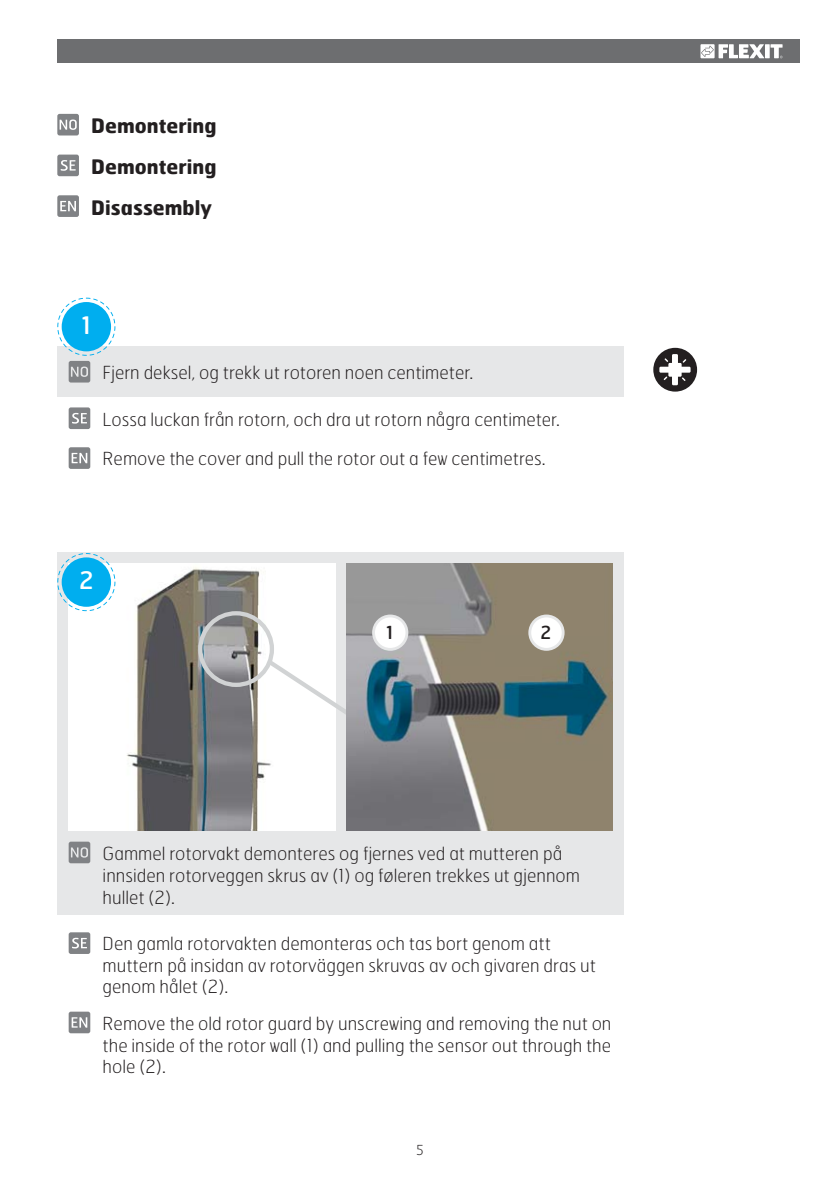
<style>
.page{position:relative;width:840px;height:1190px;background:#fff}
.page>*{position:absolute;margin:0;border:0;box-sizing:border-box;transform-origin:0 0}
.t1{font:24.2px "Hermes";color:#fff}
.t2{font:700 20px/41px "Hermes";color:#231f20;text-align:justify}
.t3{font:100 18px/21.6px "Hermes";color:#231f20}
.t4{font:18px "Hermes";color:#231f20}
.t5{font:100 13.8px "Hermes";color:#231f20}
</style>
<div class="page">
<div style="left:57px;top:39px;width:743px;height:24px;background:#6d6e70"></div>
<div style="left:765px;top:44px;width:5px;height:14px;background:#fff"></div>
<svg style="left:770px;top:44px;width:13px;height:14px"></svg>
<svg style="left:700px;top:44px;width:64px;height:14px"></svg>
<div style="left:57px;top:347px;width:567px;height:50px;background:#e6e7e8"></div>
<div style="left:57px;top:553px;width:567px;height:362px;background:#e6e7e8"></div>
<img style="left:69px;top:564px;width:266px;height:266px">
<div style="left:198px;top:611px;width:76px;height:76px;border:4px solid #d1d3d4;border-radius:50%"></div>
<svg style="left:264px;top:656px;width:82px;height:70px;background:#f8f8f8"></svg>
<img style="left:346px;top:564px;width:267px;height:266px">
<svg style="left:69px;top:932px;width:21px;height:22px"></svg>
<svg style="left:69px;top:842px;width:21px;height:21px"></svg>
<svg style="left:69px;top:1012px;width:21px;height:21px"></svg>
<svg style="left:57px;top:155px;width:22px;height:21px"></svg>
<svg style="left:57px;top:114px;width:22px;height:22px"></svg>
<svg style="left:57px;top:195px;width:22px;height:22px"></svg>
<div style="left:374px;top:616px;width:33px;height:33px;background:#fff;border-radius:50%"></div>
<div style="left:372px;top:615px;width:36px;height:36px;border:3px solid #e6e7e8;border-radius:50%"></div>
<div style="left:530px;top:616px;width:33px;height:33px;background:#fff;border-radius:50%"></div>
<div style="left:528px;top:615px;width:37px;height:36px;border:3px solid #e6e7e8;border-radius:50%"></div>
<svg style="left:69px;top:407px;width:21px;height:22px"></svg>
<svg style="left:69px;top:447px;width:21px;height:22px"></svg>
<div style="left:653px;top:348px;width:44px;height:44px;background:#231f20;border-radius:50%"></div>
<svg style="left:659px;top:354px;width:32px;height:31px"></svg>
<svg style="left:57px;top:298px;width:58px;height:85px"></svg>
<svg style="left:57px;top:553px;width:58px;height:58px"></svg>
<p class="t2" style="left:91px;top:108px;width:127px">Demontering Demontering Disassembly</p>
<h1 class="t1" style="left:82px;top:316px;width:11px">1</h1>
<p class="t3" style="left:103px;top:363px;width:372px">Fjern deksel, og trekk ut rotoren noen centimeter.</p>
<p class="t3" style="left:103px;top:402px;width:459px;line-height:38.4px">Lossa luckan från rotorn, och dra ut rotorn några centimeter.<br>Remove the cover and pull the rotor out a few centimetres.</p>
<h1 class="t1" style="left:79px;top:571px;width:16px">2</h1>
<p class="t4" style="left:386px;top:626px;width:9px">1</p>
<p class="t4" style="left:541px;top:626px;width:12px">2</p>
<p class="t3" style="left:103px;top:845px;width:479px">Gammel rotorvakt demonteres og fjernes ved at mutteren på innsiden rotorveggen skrus av (1) og føleren trekkes ut gjennom hullet (2).</p>
<p class="t3" style="left:103px;top:934px;width:495px">Den gamla rotorvakten demonteras och tas bort genom att muttern på insidan av rotorväggen skruvas av och givaren dras ut genom hålet (2).</p>
<p class="t3" style="left:103px;top:1014px;width:510px;text-align:justify">Remove the old rotor guard by unscrewing and removing the nut on the inside of the rotor wall (1) and pulling the sensor out through the hole (2).</p>
<p class="t5" style="left:416px;top:1145px;width:9px">5</p>
</div>
